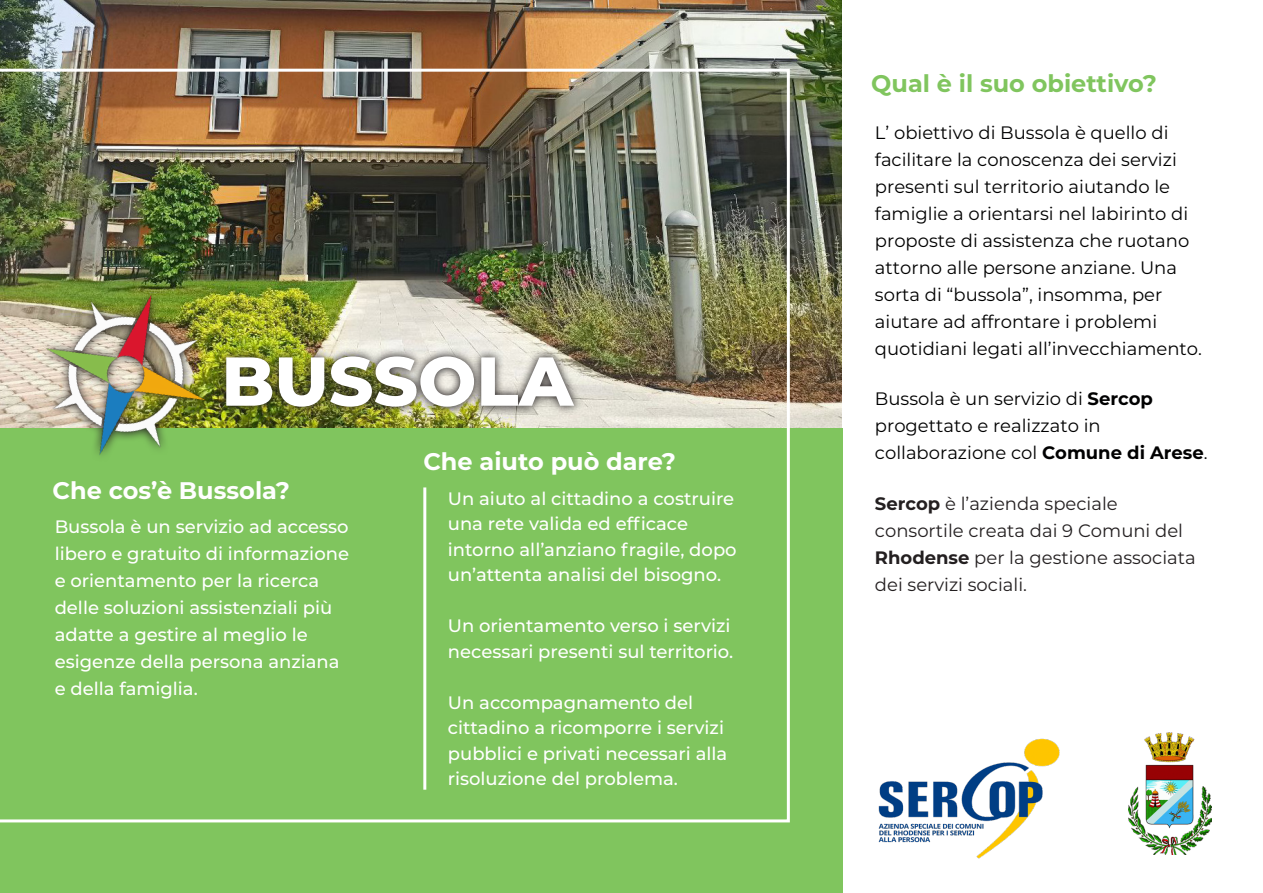
<style>
.page{position:relative;width:1263px;height:893px;background:#fff}
.page>*{position:absolute;margin:0;border:0;box-sizing:border-box;transform-origin:0 0}
.t1{font:800 69px "Montserrat";color:#fff}
.t2{font:700 24px "Montserrat";color:#fff}
.t3{font:700 24px "Montserrat";color:#80c55e}
.t4{font:500 18px/27px "Montserrat";color:#fff}
.t5{font:18px/27px "Montserrat";color:#000001}
.t6{font:18px/27px "Montserrat";color:#231f20}
.s1{font-weight:700}
</style>
<div class="page">
<img style="left:0;top:0;width:842px;height:428px">
<div style="left:0;top:428px;width:842px;height:465px;background:#80c55e"></div>
<img style="left:0;top:69px;width:790px;height:753px">
<img style="left:878px;top:738px;width:182px;height:121px">
<img style="left:1128px;top:733px;width:84px;height:122px">
<hr style="left:423px;top:487px;width:3px;height:303px;background:#fff">
<img style="left:20px;top:269px;width:212px;height:198px">
<img style="left:217px;top:347px;width:366px;height:69px">
<p class="t1" style="left:221px;top:331px;width:353px">BUSSOLA</p>
<p class="t2" style="left:53px;top:473px;width:239px">Che cos’è Bussola?</p>
<p class="t4" style="left:55px;top:513px;width:295px">Bussola è un servizio ad accesso</p>
<p class="t4" style="left:55px;top:540px;width:296px">libero e gratuito di informazione e orientamento per la ricerca delle soluzioni assistenziali più adatte a gestire al meglio le</p>
<p class="t4" style="left:55px;top:648px;width:286px">esigenze della persona anziana</p>
<p class="t4" style="left:55px;top:675px;width:145px">e della famiglia.</p>
<p class="t2" style="left:423px;top:444px;width:254px">Che aiuto può dare?</p>
<p class="t4" style="left:448px;top:485px;width:288px;line-height:25.5px">Un aiuto al cittadino a costruire una rete valida ed efficace</p>
<p class="t4" style="left:448px;top:535px;width:290px">intorno all’anziano fragile, dopo</p>
<p class="t4" style="left:448px;top:561px;width:275px">un’attenta analisi del bisogno.</p>
<p class="t4" style="left:448px;top:612px;width:284px">Un orientamento verso i servizi</p>
<p class="t4" style="left:448px;top:637px;width:287px">necessari presenti sul territorio.</p>
<p class="t4" style="left:448px;top:688px;width:247px">Un accompagnamento del</p>
<p class="t4" style="left:448px;top:714px;width:278px">cittadino a ricomporre i servizi</p>
<p class="t4" style="left:448px;top:740px;width:281px;line-height:25.5px">pubblici e privati necessari alla risoluzione del problema.</p>
<p class="t3" style="left:871px;top:66px;width:287px">Qual è il suo obiettivo?</p>
<p class="t5" style="left:875px;top:118px;width:328px">L’ obiettivo di Bussola è quello di facilitare la conoscenza dei servizi presenti sul territorio aiutando le famiglie a orientarsi nel labirinto di proposte di assistenza che ruotano attorno alle persone anziane. Una sorta di “bussola”, insomma, per aiutare ad affrontare i problemi quotidiani legati all’invecchiamento.</p>
<p class="t5" style="left:875px;top:384px;width:280px">Bussola è un servizio di <span class="s1">Sercop</span></p>
<p class="t5" style="left:875px;top:411px;width:227px">progettato e realizzato in</p>
<p class="t5" style="left:875px;top:438px;width:334px">collaborazione col <span class="s1">Comune di Arese</span>.</p>
<p class="t6" style="left:875px;top:490px;width:244px"><span class="s1">Sercop</span> è l’azienda speciale</p>
<p class="t6" style="left:875px;top:517px;width:322px">consortile creata dai 9 Comuni del<br><span class="s1">Rhodense</span> per la gestione associata dei servizi sociali.</p>
</div>
